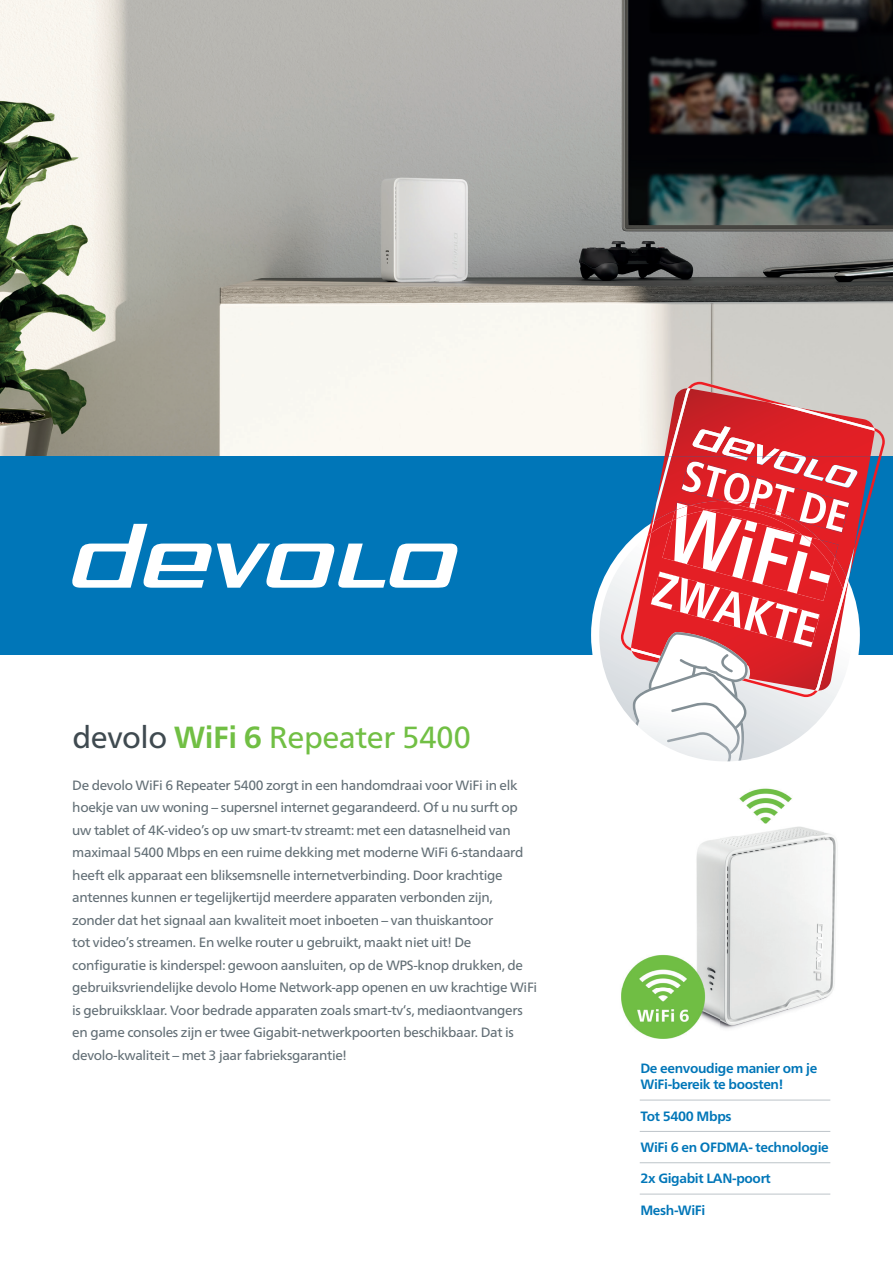
<style>
.page{position:relative;width:893px;height:1263px;background:#fff}
.page>*{position:absolute;margin:0;border:0;box-sizing:border-box;transform-origin:0 0}
.t1{font:30.6px "Frutiger Neue LTW1 G";letter-spacing:-.015em;color:#71bf44}
.t2{font:13.5px/22.5px "Frutiger Neue LTW1 G";letter-spacing:-.025em;color:#626e75}
.t3{font:700 13.5px/16.5px "Frutiger Neue LTW1 G";letter-spacing:-.025em;color:#0076b8}
.s1{color:#3f4a50}
.s2{font-weight:700}
</style>
<div class="page">
<img style="left:0;top:0;width:893px;height:457px">
<div style="left:0;top:457px;width:893px;height:198px;background:#0076b8"></div>
<svg style="left:72px;top:524px;width:386px;height:64px"></svg>
<hr style="left:640px;top:1131px;width:190px;height:1px;background:#bdc4c9">
<hr style="left:640px;top:1100px;width:190px;height:1px;background:#bdc4c9">
<hr style="left:640px;top:1162px;width:190px;height:1px;background:#bdc4c9">
<hr style="left:640px;top:1194px;width:190px;height:1px;background:#bdc4c9">
<div style="left:591px;top:501px;width:269px;height:268px;background:#fff;border-radius:50%"></div>
<svg style="left:599px;top:551px;width:239px;height:209px"></svg>
<img style="left:688px;top:382px;width:197px;height:75px">
<img style="left:621px;top:539px;width:197px;height:158px">
<img style="left:664px;top:388px;width:5px;height:69px">
<img style="left:691px;top:389px;width:184px;height:68px">
<img style="left:631px;top:525px;width:215px;height:75px">
<img style="left:699px;top:433px;width:93px;height:24px">
<img style="left:669px;top:388px;width:22px;height:69px">
<img style="left:768px;top:402px;width:106px;height:29px">
<img style="left:631px;top:589px;width:214px;height:102px">
<img style="left:633px;top:632px;width:111px;height:129px">
<img style="left:651px;top:593px;width:169px;height:54px">
<img style="left:757px;top:444px;width:23px;height:13px">
<img style="left:779px;top:451px;width:26px;height:6px">
<img style="left:692px;top:426px;width:39px;height:27px">
<img style="left:722px;top:437px;width:33px;height:20px">
<svg style="left:648px;top:457px;width:233px;height:136px"></svg>
<img style="left:621px;top:788px;width:215px;height:251px">
<h1 class="t1" style="left:72px;top:715px;width:400px"><span class="s1">devolo</span> <span class="s2">WiFi 6</span> Repeater 5400</h1>
<p class="t2" style="left:72px;top:773px;width:466px">De devolo WiFi 6 Repeater 5400 zorgt in een handomdraai voor WiFi in elk hoekje van uw woning – supersnel internet gegarandeerd. Of u nu surft op uw tablet of 4K-video’s op uw smart-tv streamt: met een datasnelheid van maximaal 5400 Mbps en een ruime dekking met moderne WiFi 6-standaard heeft elk apparaat een bliksemsnelle internetverbinding. Door krachtige antennes kunnen er tegelijkertijd meerdere apparaten verbonden zijn, zonder dat het signaal aan kwaliteit moet inboeten – van thuiskantoor<br>tot video’s streamen. En welke router u gebruikt, maakt niet uit! De configuratie is kinderspel: gewoon aansluiten, op de WPS-knop drukken, de gebruiksvriendelijke devolo Home Network-app openen en uw krachtige WiFi is gebruiksklaar. Voor bedrade apparaten zoals smart-tv‘s, mediaontvangers en game consoles zijn er twee Gigabit-netwerkpoorten beschikbaar. Dat is devolo-kwaliteit – met 3 jaar fabrieksgarantie!</p>
<p class="t3" style="left:640px;top:1059px;width:178px">De eenvoudige manier om je<br>WiFi-bereik te boosten!</p>
<p class="t3" style="left:640px;top:1107px;width:93px">Tot 5400 Mbps</p>
<p class="t3" style="left:640px;top:1138px;width:190px">WiFi 6 en OFDMA- technologie</p>
<p class="t3" style="left:640px;top:1169px;width:132px">2x Gigabit LAN-poort</p>
<p class="t3" style="left:640px;top:1201px;width:67px">Mesh-WiFi</p>
</div>
